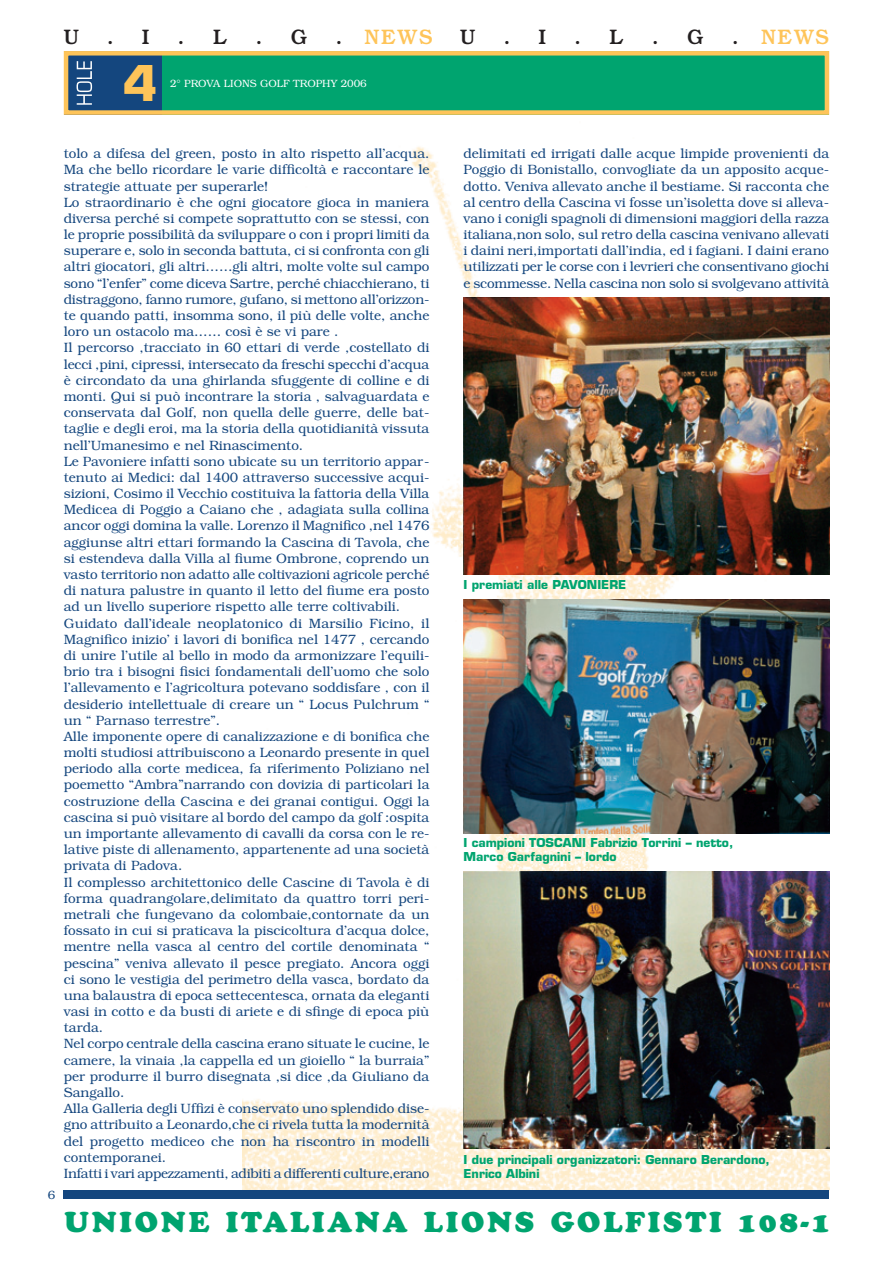
<style>
.page{position:relative;width:893px;height:1263px;background:#fff}
.page>*{position:absolute;margin:0;border:0;box-sizing:border-box;transform-origin:0 0}
.t1{font:700 48px "Eurostile LT Std";color:#fec459}
.t2{font:28.5px "Cooper Black Std";letter-spacing:.1em;color:#00a46f}
.t3{font:500 21px "Bookman Std";color:#231f20}
.t4{font:500 21px "Bookman Std";letter-spacing:.065em;color:#fec459}
.t5{font:300 13.5px/16.2px "Bookman Std";color:#14467e}
.t6{font:700 12px/14.4px "Eurostile LT Std";color:#00a46f}
.t7{font:300 12px "Bookman Std";color:#14467e}
.t8{font:300 10.5px "Bookman Std";color:#fff}
.s1{color:#231f20}
</style>
<div class="page">
<img style="left:242px;top:146px;width:587px;height:1045px">
<div style="left:162px;top:51px;width:667px;height:64px;background:#00a46f"></div>
<div style="left:64px;top:51px;width:98px;height:64px;background:#14467e"></div>
<div style="left:64px;top:51px;width:765px;height:64px;border:4px solid #fec459"></div>
<svg style="left:77px;top:61px;width:15px;height:44px"></svg>
<div style="left:64px;top:1191px;width:765px;height:8px;background:#14467e"></div>
<img style="left:463px;top:600px;width:366px;height:233px">
<img style="left:463px;top:872px;width:366px;height:276px">
<img style="left:463px;top:298px;width:366px;height:276px">
<h3 class="t3" style="left:64px;top:30px;width:17px">U</h3>
<h3 class="t3" style="left:107px;top:30px;width:8px">.</h3>
<h3 class="t3" style="left:142px;top:30px;width:9px">I</h3>
<h3 class="t3" style="left:178px;top:30px;width:8px">.</h3>
<h3 class="t3" style="left:213px;top:30px;width:16px">L</h3>
<h3 class="t3" style="left:256px;top:30px;width:8px">.</h3>
<h3 class="t3" style="left:291px;top:30px;width:18px">G</h3>
<h3 class="t4" style="left:336px;top:30px;width:98px"><span class="s1">.</span> NEWS</h3>
<h3 class="t3" style="left:460px;top:30px;width:17px">U</h3>
<h3 class="t3" style="left:504px;top:30px;width:8px">.</h3>
<h3 class="t3" style="left:539px;top:30px;width:9px">I</h3>
<h3 class="t3" style="left:574px;top:30px;width:8px">.</h3>
<h3 class="t3" style="left:609px;top:30px;width:16px">L</h3>
<h3 class="t3" style="left:652px;top:30px;width:8px">.</h3>
<h3 class="t3" style="left:687px;top:30px;width:18px">G</h3>
<h3 class="t4" style="left:732px;top:30px;width:98px"><span class="s1">.</span> NEWS</h3>
<h1 class="t1" style="left:123px;top:65px;width:36px">4</h1>
<p class="t8" style="left:170px;top:79px;width:198px">2° PROVA LIONS GOLF TROPHY 2006</p>
<p class="t7" style="left:48px;top:1190px;width:9px">6</p>
<p class="t5" style="left:64px;top:147px;width:367px">tolo a difesa del green, posto in alto rispetto all’acqua.<br>Ma che bello ricordare le varie difficoltà e raccontare le strategie attuate per superarle!<br>Lo straordinario è che ogni giocatore gioca in maniera diversa perché si compete soprattutto con se stessi, con le proprie possibilità da sviluppare o con i propri limiti da superare e, solo in seconda battuta, ci si confronta con gli altri giocatori, gli altri……gli altri, molte volte sul campo sono “l’enfer” come diceva Sartre, perché chiacchierano, ti distraggono, fanno rumore, gufano, si mettono all’orizzon&shy;te quando patti, insomma sono, il più delle volte, anche loro un ostacolo ma…… così è se vi pare .<br>Il percorso ,tracciato in 60 ettari di verde ,costellato di lecci ,pini, cipressi, intersecato da freschi specchi d’acqua è circondato da una ghirlanda sfuggente di colline e di monti. Qui si può incontrare la storia , salvaguardata e conservata dal Golf, non quella delle guerre, delle bat&shy;taglie e degli eroi, ma la storia della quotidianità vissuta nell’Umanesimo e nel Rinascimento.<br>Le Pavoniere infatti sono ubicate su un territorio appar&shy;tenuto ai Medici: dal 1400 attraverso successive acqui&shy;sizioni, Cosimo il Vecchio costituiva la fattoria della Villa Medicea di Poggio a Caiano che , adagiata sulla collina ancor oggi domina la valle. Lorenzo il Magnifico ,nel 1476 aggiunse altri ettari formando la Cascina di Tavola, che si estendeva dalla Villa al fiume Ombrone, coprendo un vasto territorio non adatto alle coltivazioni agricole perché di natura palustre in quanto il letto del fiume era posto ad un livello superiore rispetto alle terre coltivabili.<br>Guidato dall’ideale neoplatonico di Marsilio Ficino, il Magnifico inizio’ i lavori di bonifica nel 1477 , cercando di unire l’utile al bello in modo da armonizzare l’equili&shy;brio tra i bisogni fisici fondamentali dell’uomo che solo l’allevamento e l’agricoltura potevano soddisfare , con il desiderio intellettuale di creare un “ Locus Pulchrum “ un “ Parnaso terrestre”.<br>Alle imponente opere di canalizzazione e di bonifica che molti studiosi attribuiscono a Leonardo presente in quel periodo alla corte medicea, fa riferimento Poliziano nel poemetto “Ambra”narrando con dovizia di particolari la costruzione della Cascina e dei granai contigui. Oggi la cascina si può visitare al bordo del campo da golf :ospita un importante allevamento di cavalli da corsa con le re&shy;lative piste di allenamento, appartenente ad una società privata di Padova.<br>Il complesso architettonico delle Cascine di Tavola è di forma quadrangolare,delimitato da quattro torri peri&shy;metrali che fungevano da colombaie,contornate da un fossato in cui si praticava la piscicoltura d’acqua dolce, mentre nella vasca al centro del cortile denominata “ pescina” veniva allevato il pesce pregiato. Ancora oggi ci sono le vestigia del perimetro della vasca, bordato da una balaustra di epoca settecentesca, ornata da eleganti vasi in cotto e da busti di ariete e di sfinge di epoca più tarda.<br>Nel corpo centrale della cascina erano situate le cucine, le camere, la vinaia ,la cappella ed un gioiello “ la burraia” per produrre il burro disegnata ,si dice ,da Giuliano da Sangallo.<br>Alla Galleria degli Uffizi è conservato uno splendido dise&shy;gno attribuito a Leonardo,che ci rivela tutta la modernità del progetto mediceo che non ha riscontro in modelli contemporanei.<br>Infatti i vari appezzamenti, adibiti a differenti culture,erano</p>
<p class="t5" style="left:463px;top:147px;width:367px;text-align:justify">delimitati ed irrigati dalle acque limpide provenienti da Poggio di Bonistallo, convogliate da un apposito acque&shy;dotto. Veniva allevato anche il bestiame. Si racconta che al centro della Cascina vi fosse un’isoletta dove si alleva&shy;vano i conigli spagnoli di dimensioni maggiori della razza italiana,non solo, sul retro della cascina venivano allevati i daini neri,importati dall’india, ed i fagiani. I daini erano utilizzati per le corse con i levrieri che consentivano giochi e scommesse. Nella cascina non solo si svolgevano attività</p>
<p class="t6" style="left:463px;top:579px;width:164px">I premiati alle PAVONIERE</p>
<p class="t6" style="left:463px;top:836px;width:271px">I campioni TOSCANI Fabrizio Torrini – netto,<br>Marco Garfagnini – lordo</p>
<p class="t6" style="left:463px;top:1153px;width:308px">I due principali organizzatori: Gennaro Berardono,<br>Enrico Albini</p>
<h2 class="t2" style="left:64px;top:1211px;width:767px">UNIONE ITALIANA LIONS GOLFISTI 108-1</h2>
</div>
